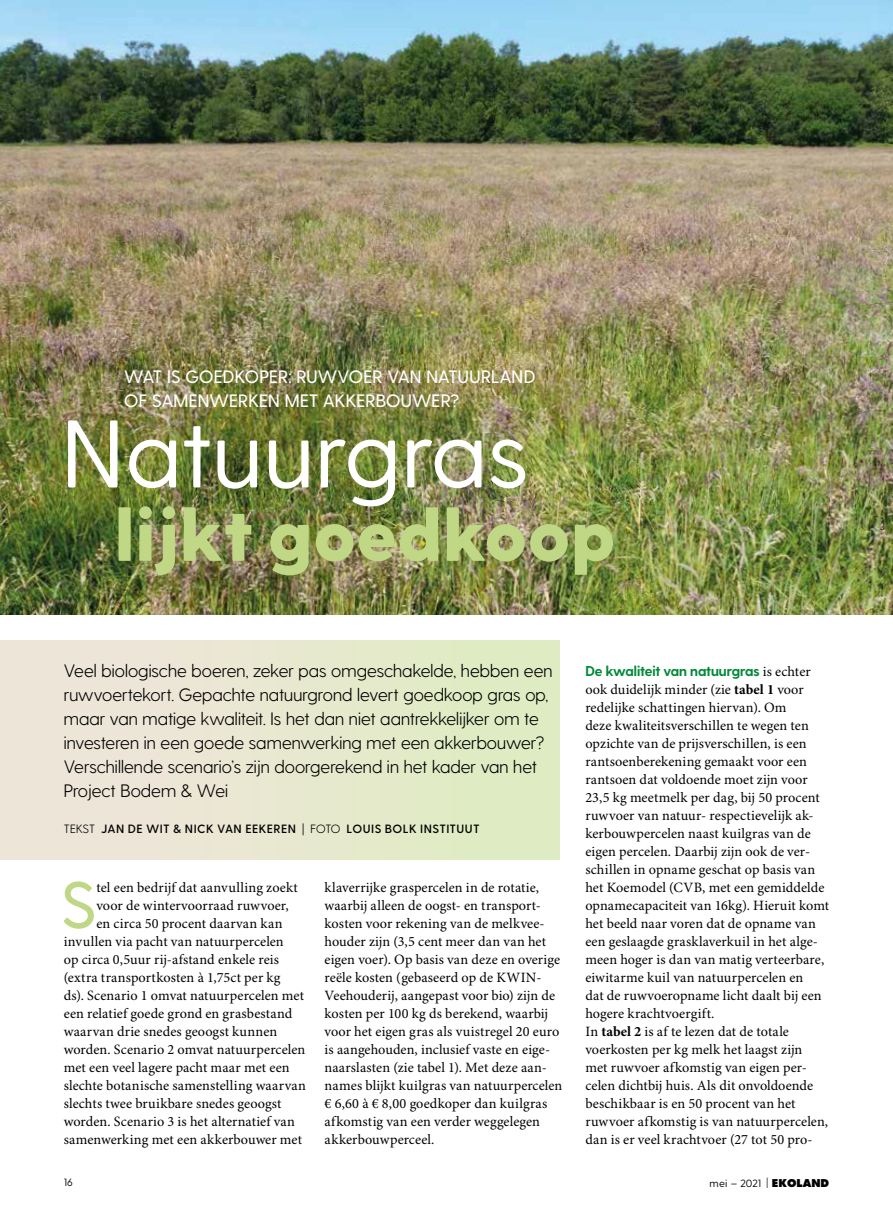
<style>
.page{position:relative;width:893px;height:1212px;background:#fff}
.page>*{position:absolute;margin:0;border:0;box-sizing:border-box;transform-origin:0 0}
.t1{font:95.85px "Greycliff CF";letter-spacing:-.01em;color:#fff}
.t2{font:800 73.35px "Greycliff CF";letter-spacing:-.01em;color:#c0d786}
.t3{font:500 65.7px "Greycliff CF";color:#c0d786}
.t4{font:300 18px/24px "Greycliff CF";letter-spacing:.005em;color:#000}
.t5{font:500 18px/24px "Greycliff CF";letter-spacing:.015em;color:#fff}
.t6{font:14.25px/18px "Minion Pro";letter-spacing:.005em;color:#000}
.t7{font:700 14.25px "Greycliff CF";letter-spacing:-.01em;color:#008a38}
.t8{font:600 12px "Greycliff CF";letter-spacing:.03em;color:#000}
.t9{font:10.5px "Greycliff CF";color:#000}
.s1{font-weight:300}
.s2{font-family:"Minion Pro";font-weight:400;color:#000}
.s3{font-weight:700}
.s4{font-style:inherit}
.s5{font-family:"Futura Std";font-weight:800}
</style>
<div class="page">
<div style="left:0;top:640px;width:560px;height:219px;background:linear-gradient(to right,#f0e4dc,#deecc1)"></div>
<img style="left:0;top:0;width:893px;height:614px">
<p class="t5" style="left:124px;top:364px;width:413px">WAT IS GOEDKOPER: RUWVOER VAN NATUURLAND<br>OF SAMENWERKEN MET AKKERBOUWER?</p>
<h1 class="t1" style="left:61px;top:398px;width:470px">Natuurgras</h1>
<h2 class="t2" style="left:114px;top:490px;width:503px">lijkt goedkoop</h2>
<p class="t4" style="left:64px;top:659px;width:490px">Veel biologische boeren, zeker pas omgeschakelde, hebben een ruwvoertekort. Gepachte natuurgrond levert goedkoop gras op, maar van matige kwaliteit. Is het dan niet aantrekkelijker om te investeren in een goede samenwerking met een akkerbouwer?<br>Verschillende scenario’s zijn doorgerekend in het kader van het Project Bodem &amp; Wei</p>
<p class="t8" style="left:64px;top:822px;width:417px"><span class="s1">TEKST</span> JAN DE WIT &amp; NICK VAN EEKEREN <span class="s1">| FOTO</span> LOUIS BOLK INSTITUUT</p>
<h3 class="t3" style="left:61px;top:866px;width:36px">S</h3>
<p class="t6" style="left:96px;top:879px;width:203px">tel een bedrijf dat aanvulling zoekt</p>
<p class="t6" style="left:96px;top:897px;width:194px">voor de wintervoorraad ruwvoer,</p>
<p class="t6" style="left:96px;top:915px;width:188px">en circa 50 procent daarvan kan</p>
<p class="t6" style="left:64px;top:933px;width:221px">invullen via pacht van natuurpercelen</p>
<p class="t6" style="left:64px;top:951px;width:217px">op circa 0,5uur rij-afstand enkele reis</p>
<p class="t6" style="left:64px;top:969px;width:218px">(extra transportkosten à 1,75ct per kg</p>
<p class="t6" style="left:64px;top:987px;width:242px">ds). Scenario 1 omvat natuurpercelen met</p>
<p class="t6" style="left:64px;top:1005px;width:230px">een relatief goede grond en grasbestand</p>
<p class="t6" style="left:64px;top:1023px;width:215px">waarvan drie snedes geoogst kunnen</p>
<p class="t6" style="left:64px;top:1041px;width:243px">worden. Scenario 2 omvat natuurpercelen</p>
<p class="t6" style="left:64px;top:1059px;width:227px">met een veel lagere pacht maar met een</p>
<p class="t6" style="left:64px;top:1077px;width:244px">slechte botanische samenstelling waarvan</p>
<p class="t6" style="left:64px;top:1095px;width:219px">slechts twee bruikbare snedes geoogst</p>
<p class="t6" style="left:64px;top:1113px;width:233px">worden. Scenario 3 is het alternatief van</p>
<p class="t6" style="left:64px;top:1131px;width:240px">samenwerking met een akkerbouwer met</p>
<p class="t6" style="left:325px;top:879px;width:239px">klaverrijke graspercelen in de rotatie, waarbij alleen de oogst- en transport&shy;kosten voor rekening van de melkvee&shy;houder zijn (3,5 cent meer dan van het eigen voer). Op basis van deze en overige reële kosten (gebaseerd op de KWIN-Veehouderij, aangepast voor bio) zijn de kosten per 100 kg ds berekend, waarbij voor het eigen gras als vuistregel 20 euro is aangehouden, inclusief vaste en eige&shy;naarslasten (zie tabel 1). Met deze aan&shy;names blijkt kuilgras van natuurpercelen € 6,60 à € 8,00 goedkoper dan kuilgras afkomstig van een verder weggelegen akkerbouwperceel.</p>
<p class="t7" style="left:585px;top:662px;width:227px">De kwaliteit van natuurgras <span class="s2">is echter</span></p>
<p class="t6" style="left:585px;top:681px;width:245px">ook duidelijk minder (zie <span class="s3">tabel 1</span> voor redelijke schattingen hiervan). Om<br>deze kwaliteitsverschillen te wegen ten opzichte van de prijsverschillen, is een rantsoenberekening gemaakt voor een rantsoen dat voldoende moet zijn voor 23,5 kg meetmelk per dag, bij 50 procent ruwvoer van natuur- respectievelijk ak&shy;kerbouwpercelen naast kuilgras van de eigen percelen. Daarbij zijn ook de ver&shy;schillen in opname geschat op basis van het Koemodel (CVB, met een gemiddelde opnamecapaciteit van 16kg). Hieruit komt het beeld naar voren dat de opname van een geslaagde grasklaverkuil in het alge&shy;meen hoger is dan van matig verteerbare, eiwitarme kuil van natuurpercelen en<br>dat de ruwvoeropname licht daalt bij een hogere krachtvoergift.<br>In <span class="s3">tabel 2</span> is af te lezen dat de totale voerkosten per kg melk het laagst zijn<br>met ruwvoer afkomstig van eigen per&shy;celen dichtbij huis. Als dit onvoldoende beschikbaar is en 50 procent van het ruwvoer afkomstig is van natuurpercelen, dan is er veel krachtvoer (27 tot 50 pro-</p>
<p class="t9" style="left:64px;top:1176px;width:10px">16</p>
<p class="t9" style="left:710px;top:1177px;width:121px">mei – 2021 <span class="s4">|</span> <span class="s5">EKOLAND</span></p>
</div>
